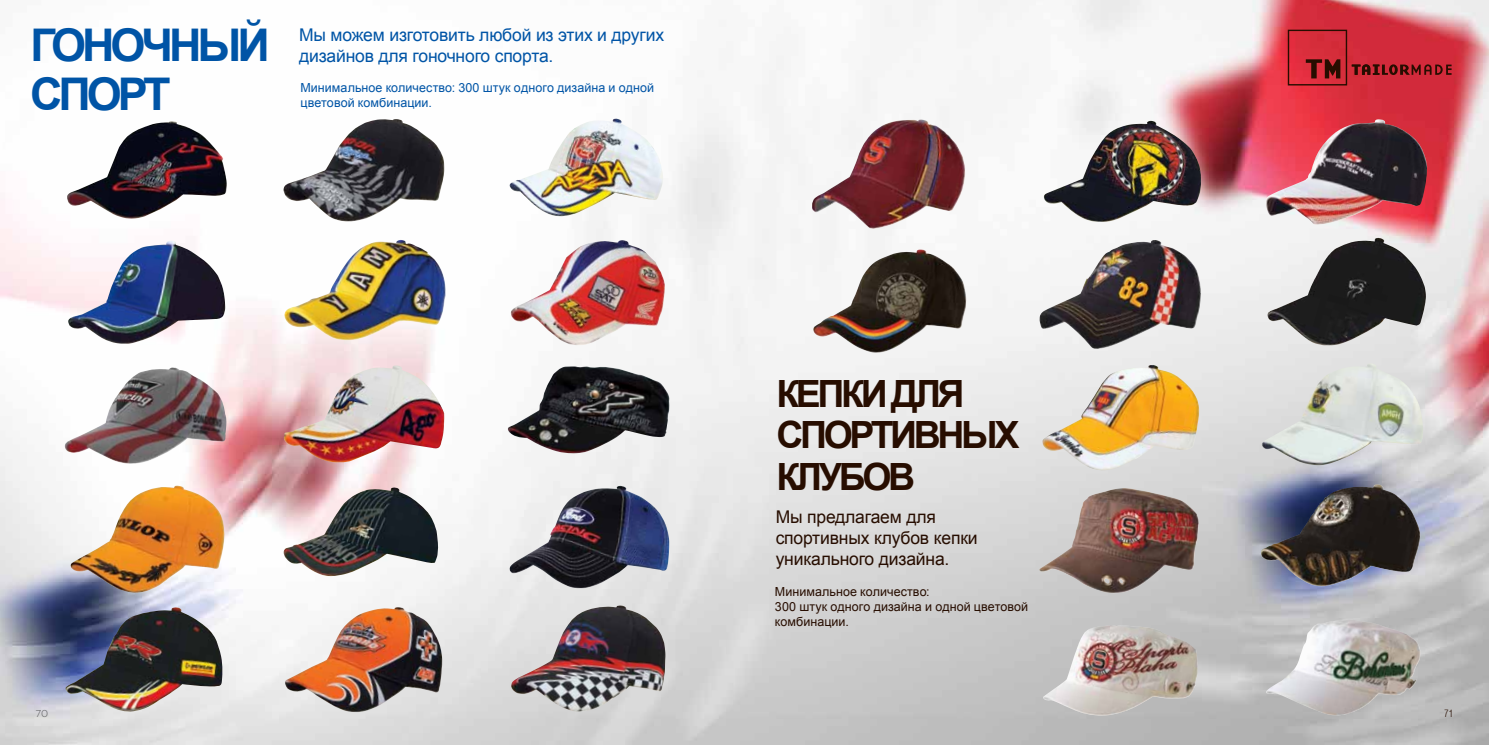
<style>
.page{position:relative;width:1489px;height:745px;background:#fff}
.page>*{position:absolute;margin:0;border:0;box-sizing:border-box;transform-origin:0 0}
.t1{font:700 45px/48.8px "Arial";letter-spacing:-.09em;color:#0054a6}
.t2{font:700 37.5px/41.2px "Arial";letter-spacing:-.09em;color:#270d00}
.t3{font:17.5px/21px "Arial";letter-spacing:-.01em;color:#0054a6}
.t4{font:17.5px/21px "Arial";letter-spacing:-.01em;color:#270d00}
.t5{font:12.5px/15px "Arial";letter-spacing:.005em;color:#270d00}
.t6{font:12.5px/15px "Arial";letter-spacing:.005em;color:#0054a6}
.t7{font:300 condensed 10px "Swiss 721 CE";color:#270d00}
.t8{font:300 10px "Gotham";color:#58595b}
</style>
<div class="page">
<img style="left:0;top:0;width:1488px;height:744px">
<img style="left:67px;top:240px;width:158px;height:104px">
<img style="left:510px;top:240px;width:155px;height:105px">
<img style="left:509px;top:118px;width:154px;height:98px">
<img style="left:277px;top:240px;width:169px;height:101px">
<img style="left:811px;top:249px;width:155px;height:104px">
<img style="left:1037px;top:240px;width:165px;height:109px">
<img style="left:57px;top:485px;width:167px;height:134px">
<img style="left:285px;top:607px;width:157px;height:104px">
<img style="left:284px;top:365px;width:160px;height:97px">
<img style="left:511px;top:605px;width:154px;height:106px">
<img style="left:509px;top:485px;width:160px;height:103px">
<img style="left:283px;top:487px;width:155px;height:89px">
<img style="left:1264px;top:119px;width:164px;height:106px">
<img style="left:1038px;top:488px;width:160px;height:105px">
<img style="left:1267px;top:238px;width:159px;height:107px">
<img style="left:1043px;top:121px;width:158px;height:101px">
<svg style="left:1351px;top:64px;width:100px;height:11px"></svg>
<svg style="left:1305px;top:59px;width:35px;height:19px"></svg>
<div style="left:1287px;top:30px;width:59px;height:55px;border:1px solid #270d00"></div>
<img style="left:283px;top:119px;width:161px;height:102px">
<img style="left:812px;top:119px;width:153px;height:110px">
<img style="left:1042px;top:365px;width:157px;height:105px">
<img style="left:67px;top:121px;width:160px;height:97px">
<img style="left:65px;top:367px;width:162px;height:100px">
<img style="left:66px;top:607px;width:157px;height:104px">
<img style="left:508px;top:366px;width:161px;height:87px">
<img style="left:1261px;top:363px;width:161px;height:102px">
<img style="left:1260px;top:484px;width:160px;height:102px">
<img style="left:1042px;top:624px;width:155px;height:92px">
<img style="left:1265px;top:619px;width:155px;height:96px">
<h1 class="t1" style="left:30px;top:22px;width:241px">ГОНОЧНЫЙ<br>СПОРТ</h1>
<h3 class="t3" style="left:299px;top:25px;width:366px">Мы можем изготовить любой из этих и других дизайнов для гоночного спорта.</h3>
<p class="t6" style="left:300px;top:80px;width:355px">Минимальное количество: 300 штук одного дизайна и одной цветовой комбинации.</p>
<p class="t8" style="left:35px;top:706px;width:14px">70</p>
<h2 class="t2" style="left:776px;top:374px;width:245px">КЕПКИ ДЛЯ<br>СПОРТИВНЫХ<br>КЛУБОВ</h2>
<h3 class="t4" style="left:775px;top:506px;width:203px">Мы предлагаем для спортивных клубов кепки уникального дизайна.</h3>
<p class="t5" style="left:775px;top:584px;width:255px">Минимальное количество:<br>300 штук одного дизайна и одной цветовой комбинации.</p>
<p class="t7" style="left:1444px;top:706px;width:11px">71</p>
</div>
